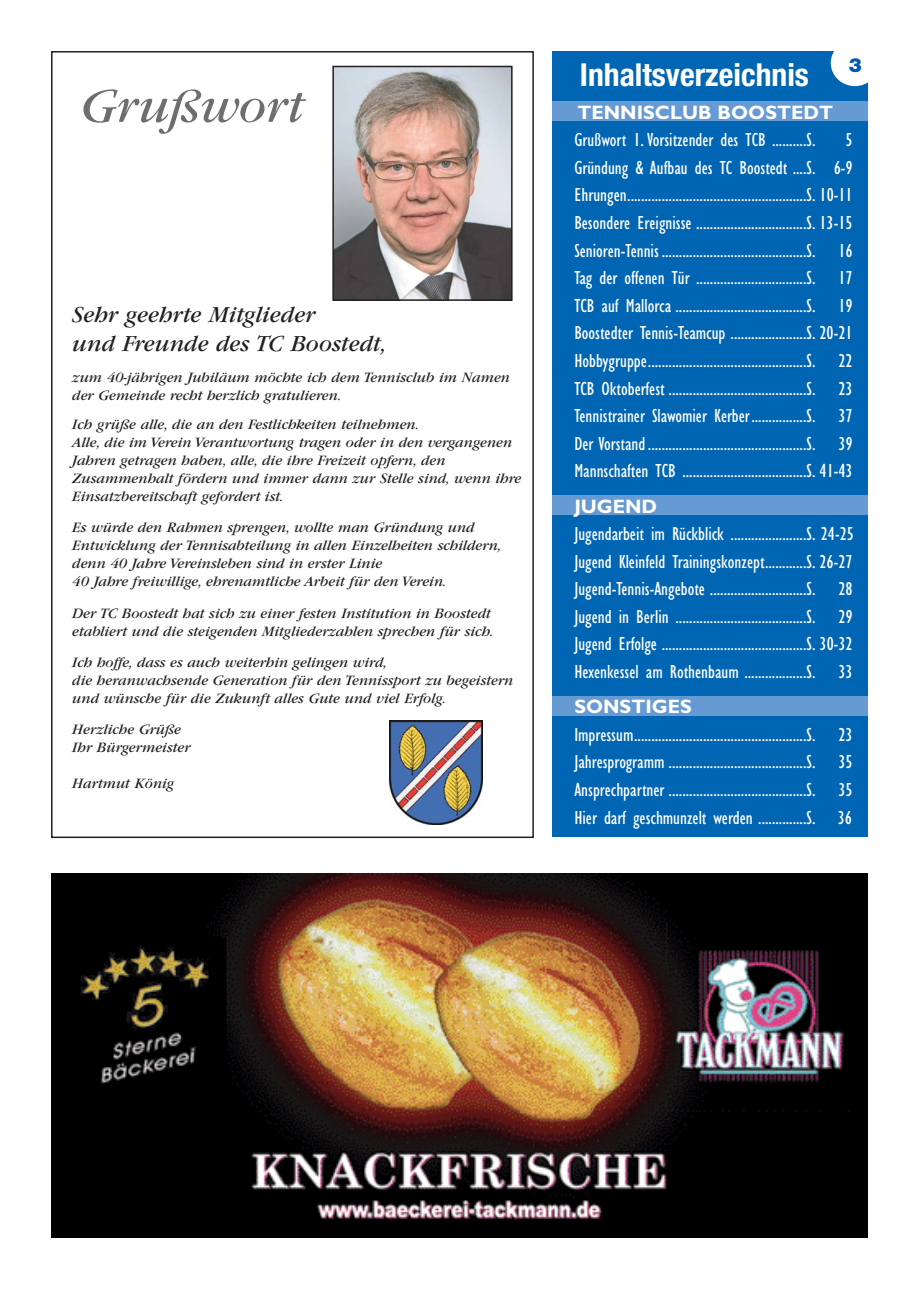
<style>
.page{position:relative;width:919px;height:1289px;background:#fff}
.page>*{position:absolute;margin:0;border:0;box-sizing:border-box;transform-origin:0 0}
.t1{font:italic 50.55px "Garamond";color:#6d6e70}
.t2{font:700 condensed 31.65px "Helvetica Neue";color:#fff}
.t3{font:italic 24px/28.8px "Garamond";color:#231f20}
.t4{font:condensed 19.5px/27.6px "Gill Sans";color:#fff;text-align:justify}
.t5{font:700 19.5px "Gill Sans";color:#fff}
.t6{font:900 19.5px "Helvetica Neue";color:#005aaa}
.t7{font:italic 15px/18px "Garamond";color:#231f20}
</style>
<div class="page">
<div style="left:553px;top:51px;width:314px;height:785px;background:#0065b2"></div>
<img style="left:335px;top:69px;width:174px;height:229px">
<div style="left:332px;top:66px;width:180px;height:235px;border:2px solid #231f20"></div>
<div style="left:553px;top:102px;width:314px;height:19px;background:#669ad2"></div>
<img style="left:389px;top:720px;width:93px;height:104px">
<div style="left:553px;top:495px;width:314px;height:19px;background:#669ad2"></div>
<div style="left:553px;top:696px;width:314px;height:20px;background:#669ad2"></div>
<img style="left:51px;top:873px;width:816px;height:364px">
<div style="left:830px;top:40px;width:49px;height:46px;background:#fff;border-radius:50%"></div>
<h1 class="t1" style="left:81px;top:89px;width:224px">Grußwort</h1>
<p class="t3" style="left:72px;top:302px;width:315px">Sehr geehrte Mitglieder<br>und Freunde des TC Boostedt,</p>
<p class="t7" style="left:72px;top:370px;width:439px">zum 40-jährigen Jubiläum möchte ich dem Tennisclub im Namen der Gemeinde recht herzlich gratulieren.</p>
<p class="t7" style="left:72px;top:416px;width:450px">Ich grüße alle, die an den Festlichkeiten teilnehmen.<br>Alle, die im Verein Verantwortung tragen oder in den vergangenen Jahren getragen haben, alle, die ihre Freizeit opfern, den Zusammenhalt fördern und immer dann zur Stelle sind, wenn ihre Einsatzbereitschaft gefordert ist.</p>
<p class="t7" style="left:72px;top:520px;width:430px">Es würde den Rahmen sprengen, wollte man Gründung und Entwicklung der Tennisabteilung in allen Einzelheiten schildern, denn 40 Jahre Vereinsleben sind in erster Linie<br>40 Jahre freiwillige, ehrenamtliche Arbeit für den Verein.</p>
<p class="t7" style="left:72px;top:605px;width:423px">Der TC Boostedt hat sich zu einer festen Institution in Boostedt etabliert und die steigenden Mitgliederzahlen sprechen für sich.</p>
<p class="t7" style="left:72px;top:655px;width:442px">Ich hoffe, dass es auch weiterhin gelingen wird,<br>die heranwachsende Generation für den Tennissport zu begeistern und wünsche für die Zukunft alles Gute und viel Erfolg.</p>
<p class="t7" style="left:72px;top:722px;width:120px">Herzliche Grüße<br>Ihr Bürgermeister</p>
<p class="t7" style="left:72px;top:776px;width:104px">Hartmut König</p>
<p class="t6" style="left:848px;top:58px;width:15px">3</p>
<h2 class="t2" style="left:579px;top:64px;width:231px">Inhaltsverzeichnis</h2>
<p class="t5" style="left:577px;top:105px;width:257px">TENNISCLUB BOOSTEDT</p>
<p class="t4" style="left:574px;top:128px;width:243px">Grußwort 1. Vorsitzender des TCB ..........S.</p>
<p class="t4" style="left:574px;top:128px;width:280px;text-indent:271px">5<br>Gründung &amp; Aufbau des TC Boostedt ....S. 6-9<br>Ehrungen....................................................S. 10-11<br>Besondere Ereignisse ................................S. 13-15<br>Senioren-Tennis..........................................S. 16<br>Tag der offenen Tür ................................S. 17<br>TCB auf Mallorca ......................................S. 19<br>Boostedter Tennis-Teamcup ......................S. 20-21<br>Hobbygruppe..............................................S. 22<br>TCB Oktoberfest ........................................S. 23<br>Tennistrainer Slawomier Kerber................S. 37<br>Der Vorstand..............................................S. 39<br>Mannschaften TCB ....................................S. 41-43</p>
<p class="t5" style="left:574px;top:499px;width:84px">JUGEND</p>
<p class="t4" style="left:574px;top:522px;width:281px">Jugendarbeit im Rückblick ......................S. 24-25<br>Jugend Kleinfeld Trainingskonzept............S. 26-27<br>Jugend-Tennis-Angebote ............................S. 28<br>Jugend in Berlin ......................................S. 29<br>Jugend Erfolge ..........................................S. 30-32<br>Hexenkessel am Rothenbaum ..................S. 33</p>
<p class="t5" style="left:574px;top:699px;width:119px">SONSTIGES</p>
<p class="t4" style="left:574px;top:722px;width:280px">Impressum..................................................S. 23<br>Jahresprogramm ........................................S. 35<br>Ansprechpartner ........................................S. 35<br>Hier darf geschmunzelt werden ..............S. 36</p>
</div>
